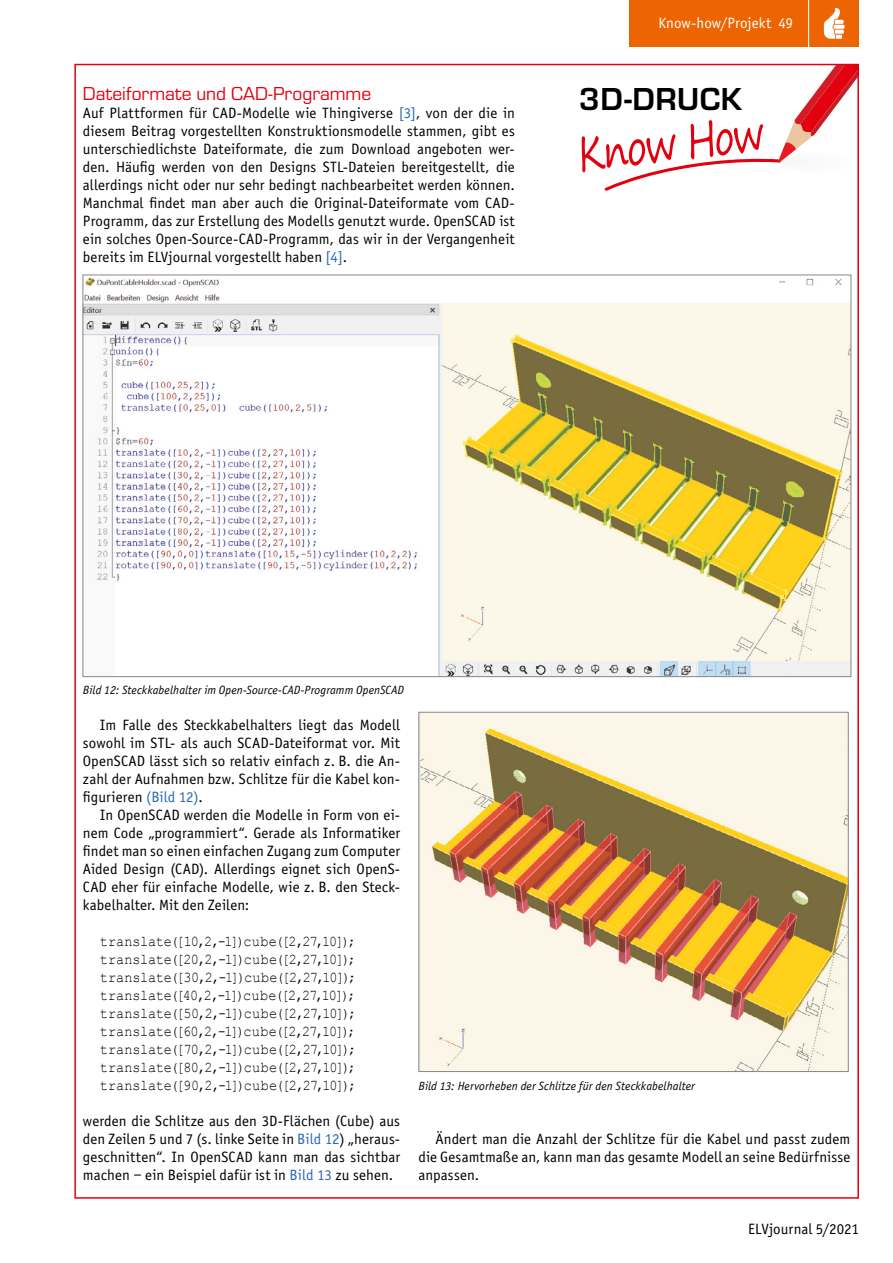
<style>
.page{position:relative;width:893px;height:1263px;background:#fff}
.page>*{position:absolute;margin:0;border:0;box-sizing:border-box;transform-origin:0 0}
.Projektname{font:700 33px "Eurostile";letter-spacing:.02em;color:#000}
.Subhead_5{font:19.5px "Eurostile";letter-spacing:.005em;color:#e3000f}
.Fließtext_Neuer_Absa{font:15px/18px "Officina Sans Book ITC";letter-spacing:.005em;color:#000;text-align:justify}
.Fließtext_Neue_Zeile{font:15px/18px "Officina Sans Book ITC";letter-spacing:.005em;color:#000;text-align:justify}
.Fließtext_Neue_Zeile-2{font:15px "Courier New";letter-spacing:-.01em;color:#000;scale:.9 1}
.t1{font:15px "Officina Sans Book ITC";letter-spacing:.005em;color:#fff}
.Bildunterschrift{font:italic 12px "Officina Sans Book ITC";letter-spacing:.005em;color:#000}
.s1{color:#2769b2}
</style>
<div class="page">
<div style="left:629px;top:0;width:230px;height:47px;background:#ec6502"></div>
<hr style="left:808px;top:0;width:1px;height:51px;background:#fff">
<svg style="left:824px;top:7px;width:20px;height:32px"></svg>
<svg style="left:582px;top:67px;width:274px;height:124px"></svg>
<img style="left:85px;top:277px;width:764px;height:398px">
<img style="left:420px;top:714px;width:427px;height:356px">
<div style="left:418px;top:712px;width:431px;height:360px;border:1px solid #878786"></div>
<p class="Subhead_5" style="left:83px;top:80px;width:290px">Dateiformate und CAD-Programme</p>
<p class="Fließtext_Neuer_Absa" style="left:83px;top:103px;width:433px">Auf Plattformen für CAD-Modelle wie Thingiverse <span class="s1">[3]</span>, von der die in</p>
<p class="Fließtext_Neuer_Absa" style="left:83px;top:121px;width:433px">diesem Beitrag vorgestellten Konstruktionsmodelle stammen, gibt es unterschiedlichste Dateiformate, die zum Download angeboten wer&shy;den. Häufig werden von den Designs STL-Dateien bereitgestellt, die allerdings nicht oder nur sehr bedingt nachbearbeitet werden können.<br>Manchmal findet man aber auch die Original-Dateiformate vom CAD-Programm, das zur Erstellung des Modells genutzt wurde. OpenSCAD ist ein solches Open-Source-CAD-Programm, das wir in der Vergangenheit bereits im ELVjournal vorgestellt haben <span class="s1">[4]</span>.</p>
<p class="t1" style="left:658px;top:13px;width:136px">Know-how/Projekt 49</p>
<p class="Projektname" style="left:579px;top:75px;width:165px">3D-DRUCK</p>
<p class="Bildunterschrift" style="left:83px;top:682px;width:322px">Bild 12: Steckkabelhalter im Open-Source-CAD-Programm OpenSCAD</p>
<p class="Fließtext_Neue_Zeile" style="left:83px;top:715px;width:319px;text-indent:17px">Im Falle des Steckkabelhalters liegt das Modell sowohl im STL- als auch SCAD-Dateiformat vor. Mit OpenSCAD lässt sich so relativ einfach z. B. die An&shy;zahl der Aufnahmen bzw. Schlitze für die Kabel kon&shy;figurieren <span class="s1">(Bild 12)</span>.</p>
<p class="Fließtext_Neue_Zeile" style="left:83px;top:805px;width:319px;text-indent:17px">In OpenSCAD werden die Modelle in Form von ei&shy;nem Code „programmiert“. Gerade als Informatiker findet man so einen einfachen Zugang zum Computer Aided Design (CAD). Allerdings eignet sich OpenS-CAD eher für einfache Modelle, wie z. B. den Steck&shy;kabelhalter. Mit den Zeilen:</p>
<p class="Fließtext_Neue_Zeile-2" style="left:100px;top:932px;width:286px">translate([10,2,-1])cube([2,27,10]);</p>
<p class="Fließtext_Neue_Zeile-2" style="left:100px;top:950px;width:286px">translate([20,2,-1])cube([2,27,10]);</p>
<p class="Fließtext_Neue_Zeile-2" style="left:100px;top:968px;width:286px">translate([30,2,-1])cube([2,27,10]);</p>
<p class="Fließtext_Neue_Zeile-2" style="left:100px;top:986px;width:285px">translate([40,2,-1])cube([2,27,10]);</p>
<p class="Fließtext_Neue_Zeile-2" style="left:100px;top:1004px;width:286px">translate([50,2,-1])cube([2,27,10]);</p>
<p class="Fließtext_Neue_Zeile-2" style="left:100px;top:1022px;width:286px">translate([60,2,-1])cube([2,27,10]);</p>
<p class="Fließtext_Neue_Zeile-2" style="left:100px;top:1040px;width:286px">translate([70,2,-1])cube([2,27,10]);</p>
<p class="Fließtext_Neue_Zeile-2" style="left:100px;top:1058px;width:286px">translate([80,2,-1])cube([2,27,10]);</p>
<p class="Fließtext_Neue_Zeile-2" style="left:100px;top:1076px;width:286px">translate([90,2,-1])cube([2,27,10]);</p>
<p class="Fließtext_Neuer_Absa" style="left:83px;top:1111px;width:319px">werden die Schlitze aus den 3D-Flächen (Cube) aus den Zeilen 5 und 7 (s. linke Seite in <span class="s1">Bild 12</span>) „heraus&shy;geschnitten“. In OpenSCAD kann man das sichtbar machen ‒ ein Beispiel dafür ist in <span class="s1">Bild 13</span> zu sehen.</p>
<p class="Bildunterschrift" style="left:418px;top:1078px;width:278px">Bild 13: Hervorheben der Schlitze für den Steckkabelhalter</p>
<p class="Fließtext_Neue_Zeile" style="left:418px;top:1129px;width:433px;text-indent:17px">Ändert man die Anzahl der Schlitze für die Kabel und passt zudem die Gesamtmaße an, kann man das gesamte Modell an seine Bedürfnisse anpassen.</p>
<p class="Fließtext_Neuer_Absa" style="left:748px;top:1219px;width:112px">ELVjournal 5/2021</p>
</div>
